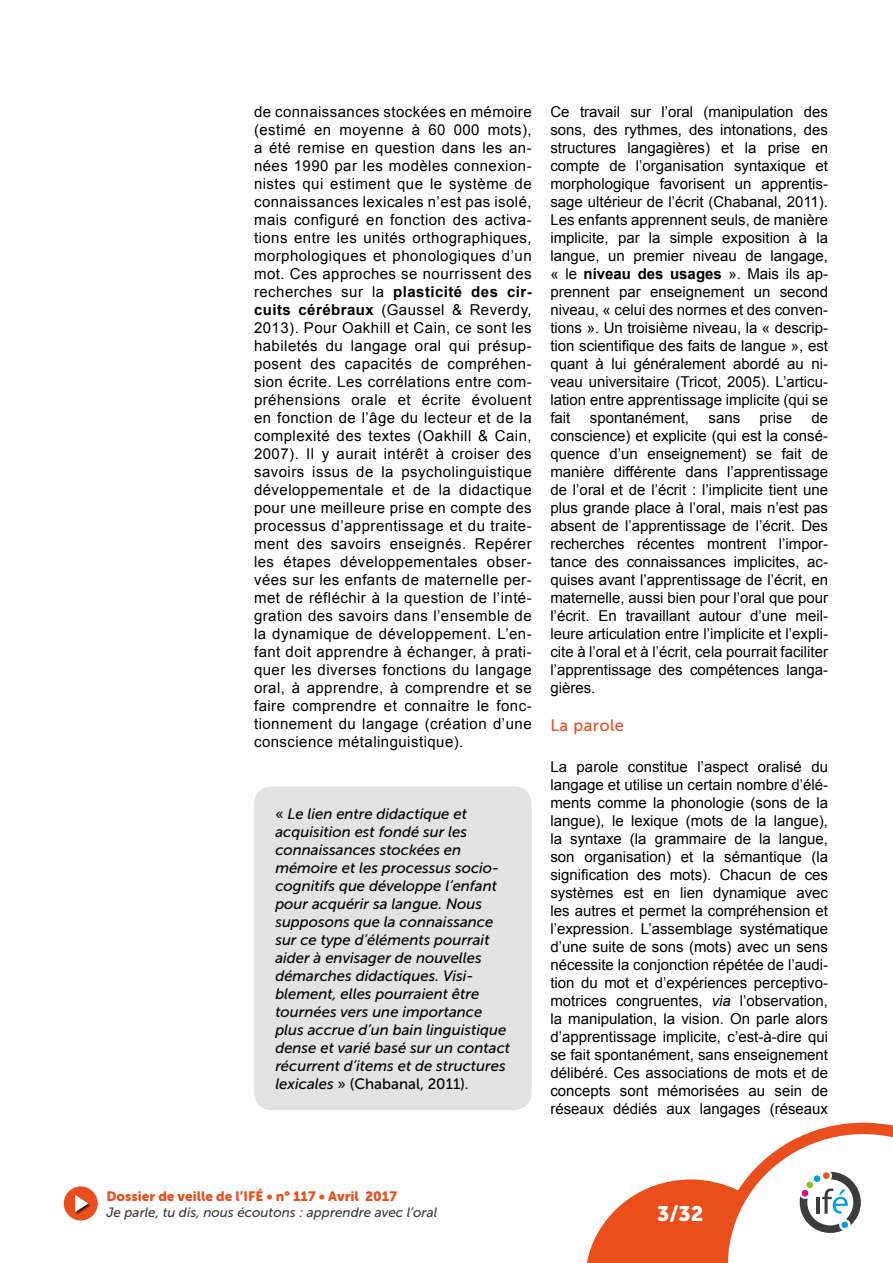
<style>
.page{position:relative;width:893px;height:1263px;background:#fff}
.page>*{position:absolute;margin:0;border:0;box-sizing:border-box;transform-origin:0 0}
.t1{font:21px "Museo Sans 900";color:#fff}
.Titre_4_Sous_Titre_S{font:16.5px "Museo Sans 500";letter-spacing:.025em;color:#e94e1b}
.Corps{font:15px/18px "Arial";color:#000;text-align:justify}
.t2{font:italic 15px/18px "Museo Sans 500";color:#000}
.t3{font:italic 13.5px "Museo Sans 500";color:#3c3c3b}
.t4{font:13.5px "Museo Sans 900";color:#e94e1b}
.s1{font-weight:700}
.s2{font-style:normal}
.s3{font-style:italic}
</style>
<div class="page">
<div style="left:64px;top:1186px;width:34px;height:34px;background:#e94e1b;border-radius:50%"></div>
<div style="left:75px;top:1194px;width:17px;height:21px;background:#000;opacity:.75"></div>
<svg style="left:75px;top:1195px;width:13px;height:17px"></svg>
<svg style="left:587px;top:1123px;width:306px;height:140px"></svg>
<div style="left:806px;top:1181px;width:7px;height:7px;background:#95c11f;border-radius:50%"></div>
<div style="left:814px;top:1175px;width:6px;height:7px;background:#009fe3;border-radius:50%"></div>
<div style="left:823px;top:1172px;width:7px;height:7px;background:#e94e1b;border-radius:50%"></div>
<div style="left:841px;top:1221px;width:7px;height:7px;background:#009fe3;border-radius:50%"></div>
<div style="left:801px;top:1190px;width:7px;height:7px;background:#e6007d;border-radius:50%"></div>
<div style="left:254px;top:786px;width:278px;height:324px;background:#e3e3e3;border-radius:18px"></div>
<p class="Corps" style="left:254px;top:103px;width:279px">de connaissances stockées en mémoire (estimé en moyenne à 60 000 mots), a été remise en question dans les an&shy;nées 1990 par les modèles connexion&shy;nistes qui estiment que le système de connaissances lexicales n’est pas isolé, mais configuré en fonction des activa&shy;tions entre les unités orthographiques, morphologiques et phonologiques d’un mot. Ces approches se nourrissent des recherches sur la <span class="s1">plasticité des cir&shy;cuits cérébraux</span> (Gaussel &amp; Reverdy, 2013). Pour Oakhill et Cain, ce sont les habiletés du langage oral qui présup&shy;posent des capacités de compréhen&shy;sion écrite. Les corrélations entre com&shy;préhensions orale et écrite évoluent en fonction de l’âge du lecteur et de la complexité des textes (Oakhill &amp; Cain, 2007). Il y aurait intérêt à croiser des savoirs issus de la psycholinguistique développementale et de la didactique pour une meilleure prise en compte des processus d’apprentissage et du traite&shy;ment des savoirs enseignés. Repérer les étapes développementales obser&shy;vées sur les enfants de maternelle per&shy;met de réfléchir à la question de l’inté&shy;gration des savoirs dans l’ensemble de la dynamique de développement. L’en&shy;fant doit apprendre à échanger, à prati&shy;quer les diverses fonctions du langage oral, à apprendre, à comprendre et se faire comprendre et connaitre le fonc&shy;tionnement du langage (création d’une conscience métalinguistique).</p>
<p class="t2" style="left:275px;top:805px;width:236px"><span class="s2">«</span> Le lien entre didactique et acquisition est fondé sur les connaissances stockées en mémoire et les processus socio&shy;cognitifs que développe l’enfant pour acquérir sa langue. Nous supposons que la connaissance sur ce type d’éléments pourrait aider à envisager de nouvelles démarches didactiques. Visi&shy;blement, elles pourraient être tournées vers une importance plus accrue d’un bain linguistique dense et varié basé sur un contact récurrent d’items et de structures lexicales <span class="s2">» (Chabanal, 2011).</span></p>
<p class="Corps" style="left:550px;top:103px;width:279px">Ce travail sur l’oral (manipulation des sons, des rythmes, des intonations, des structures langagières) et la prise en compte de l’organisation syntaxique et morphologique favorisent un apprentis&shy;sage ultérieur de l’écrit (Chabanal, 2011).<br>Les enfants apprennent seuls, de manière implicite, par la simple exposition à la langue, un premier niveau de langage, « le <span class="s1">niveau des usages</span> ». Mais ils ap&shy;prennent par enseignement un second niveau, « celui des normes et des conven&shy;tions ». Un troisième niveau, la « descrip&shy;tion scientifique des faits de langue », est quant à lui généralement abordé au ni&shy;veau universitaire (Tricot, 2005). L’articu&shy;lation entre apprentissage implicite (qui se fait</p>
<p class="Corps" style="left:590px;top:409px;width:101px">spontanément,</p>
<p class="Corps" style="left:708px;top:409px;width:33px">sans</p>
<p class="Corps" style="left:759px;top:409px;width:34px">prise</p>
<p class="Corps" style="left:550px;top:409px;width:279px;text-indent:261px">de conscience) et explicite (qui est la consé&shy;quence d’un enseignement) se fait de manière différente dans l’apprentissage de l’oral et de l’écrit : l’implicite tient une plus grande place à l’oral, mais n’est pas absent de l’apprentissage de l’écrit. Des recherches récentes montrent l’impor&shy;tance des connaissances implicites, ac&shy;quises avant l’apprentissage de l’écrit, en maternelle, aussi bien pour l’oral que pour l’écrit. En travaillant autour d’une meil&shy;leure articulation entre l’implicite et l’expli&shy;cite à l’oral et à l’écrit, cela pourrait faciliter l’apprentissage des compétences langa&shy;gières.</p>
<p class="Titre_4_Sous_Titre_S" style="left:550px;top:716px;width:75px">La parole</p>
<p class="Corps" style="left:550px;top:757px;width:279px">La parole constitue l’aspect oralisé du langage et utilise un certain nombre d’élé&shy;ments comme la phonologie (sons de la langue), le lexique (mots de la langue), la syntaxe (la grammaire de la langue, son organisation) et la sémantique (la signification des mots). Chacun de ces systèmes est en lien dynamique avec les autres et permet la compréhension et l’expression. L’assemblage systématique d’une suite de sons (mots) avec un sens nécessite la conjonction répétée de l’audi&shy;tion du mot et d’expériences perceptivo&shy;motrices congruentes, <span class="s3">via</span> l’observation, la manipulation, la vision. On parle alors d’apprentissage implicite, c’est-à-dire qui se fait spontanément, sans enseignement délibéré. Ces associations de mots et de concepts sont mémorisées au sein de réseaux dédiés aux langages (réseaux</p>
<p class="t4" style="left:106px;top:1188px;width:292px">Dossier de veille de l’IFÉ • n° 117 • Avril 2017</p>
<p class="t3" style="left:106px;top:1205px;width:332px">Je parle, tu dis, nous écoutons : apprendre avec l’oral</p>
<p class="t1" style="left:657px;top:1202px;width:48px">3/32</p>
</div>
